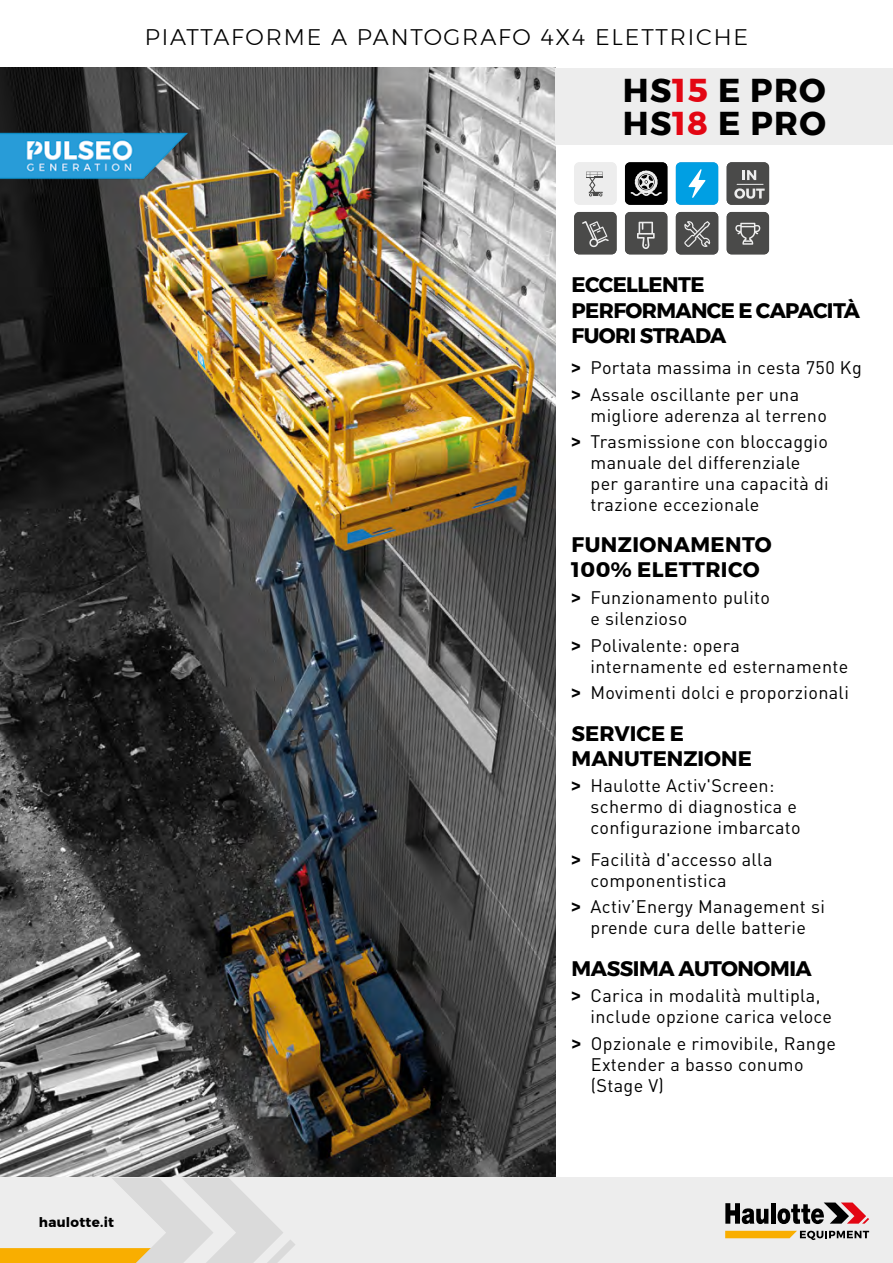
<style>
.page{position:relative;width:893px;height:1263px;background:#fff}
.page>*{position:absolute;margin:0;border:0;box-sizing:border-box;transform-origin:0 0}
.t1{font:700 33px/33px "Montserrat";letter-spacing:.04em;color:#000}
.t2{font:300 22.5px "Montserrat";letter-spacing:.08em;color:#000}
.Titre_recto{font:700 21px/25.5px "Montserrat";letter-spacing:-.02em;color:#000}
.Titre_recto-2{font:700 21px/25.5px "Montserrat";letter-spacing:.02em;color:#000}
.Titre_recto-3{font:700 21px/25.5px "Montserrat";color:#000}
.t3{font:18px/21px "DIN Pro";letter-spacing:.02em;color:#000}
.t4{font:700 13.5px "Montserrat";letter-spacing:.02em;color:#000}
.s1{color:#e30613}
.s2{font-family:"Montserrat";font-weight:700}
</style>
<div class="page">
<img style="left:0;top:68px;width:556px;height:1110px">
<div style="left:556px;top:68px;width:337px;height:77px;background:#ededed"></div>
<img style="left:0;top:117px;width:187px;height:76px">
<svg style="left:727px;top:212px;width:42px;height:42px;background:#5b5b5a"></svg>
<svg style="left:676px;top:162px;width:42px;height:43px;background:#1ba8e5"></svg>
<svg style="left:625px;top:162px;width:42px;height:43px;background:#333"></svg>
<svg style="left:625px;top:212px;width:42px;height:42px;background:#5a5a59"></svg>
<svg style="left:574px;top:212px;width:43px;height:42px;background:#5b5b5a"></svg>
<svg style="left:727px;top:162px;width:42px;height:43px;background:#656564"></svg>
<svg style="left:676px;top:212px;width:42px;height:42px;background:#5c5c5b"></svg>
<svg style="left:574px;top:162px;width:43px;height:43px;background:#e2e2e2"></svg>
<div style="left:0;top:1178px;width:893px;height:85px;background:#ededed"></div>
<svg style="left:725px;top:1203px;width:43px;height:21px"></svg>
<hr style="left:771px;top:1203px;width:4px;height:21px;background:#000">
<svg style="left:777px;top:1202px;width:92px;height:22px"></svg>
<svg style="left:725px;top:1231px;width:144px;height:9px"></svg>
<svg style="left:0;top:1178px;width:295px;height:85px"></svg>
<p class="t2" style="left:145px;top:20px;width:605px">PIATTAFORME A PANTOGRAFO 4X4 ELETTRICHE</p>
<p class="t1" style="left:623px;top:74px;width:205px">HS<span class="s1">15</span> E PRO<br>HS<span class="s1">18</span> E PRO</p>
<p class="t4" style="left:39px;top:1211px;width:77px">haulotte.it</p>
<p class="Titre_recto" style="left:572px;top:272px;width:290px">ECCELLENTE<br>PERFORMANCE E CAPACITÀ<br>FUORI STRADA</p>
<p class="t3" style="left:572px;top:356px;width:292px"><span class="s2">&gt;</span> Portata massima in cesta 750 Kg</p>
<p class="t3" style="left:590px;top:383px;width:238px;text-indent:-19px"><span class="s2">&gt;</span> Assale oscillante per una migliore aderenza al terreno</p>
<p class="t3" style="left:590px;top:430px;width:240px;text-indent:-19px"><span class="s2">&gt;</span> Trasmissione con bloccaggio manuale del differenziale per garantire una capacità di trazione eccezionale</p>
<p class="Titre_recto-2" style="left:572px;top:532px;width:201px">FUNZIONAMENTO<br>100% ELETTRICO</p>
<p class="t3" style="left:590px;top:586px;width:181px;text-indent:-19px"><span class="s2">&gt;</span> Funzionamento pulito e silenzioso</p>
<p class="t3" style="left:590px;top:634px;width:259px;text-indent:-19px"><span class="s2">&gt;</span> Polivalente: opera internamente ed esternamente</p>
<p class="t3" style="left:572px;top:681px;width:279px"><span class="s2">&gt;</span> Movimenti dolci e proporzionali</p>
<p class="Titre_recto-3" style="left:572px;top:721px;width:182px">SERVICE E<br>MANUTENZIONE</p>
<p class="t3" style="left:590px;top:775px;width:212px;text-indent:-19px"><span class="s2">&gt;</span> Haulotte Activ'Screen: schermo di diagnostica e configurazione imbarcato</p>
<p class="t3" style="left:590px;top:848px;width:183px;text-indent:-19px"><span class="s2">&gt;</span> Facilità d'accesso alla componentistica</p>
<p class="t3" style="left:572px;top:895px;width:255px;text-align:center"><span class="s2">&gt;</span> Activ’Energy Management si prende cura delle batterie</p>
<p class="Titre_recto" style="left:572px;top:956px;width:242px">MASSIMA AUTONOMIA</p>
<p class="t3" style="left:590px;top:985px;width:243px;text-indent:-19px"><span class="s2">&gt;</span> Carica in modalità multipla, include opzione carica veloce</p>
<p class="t3" style="left:591px;top:1032px;width:247px;text-indent:-19px"><span class="s2">&gt;</span> Opzionale e rimovibile, Range<br>Extender a basso conumo (Stage V)</p>
</div>
